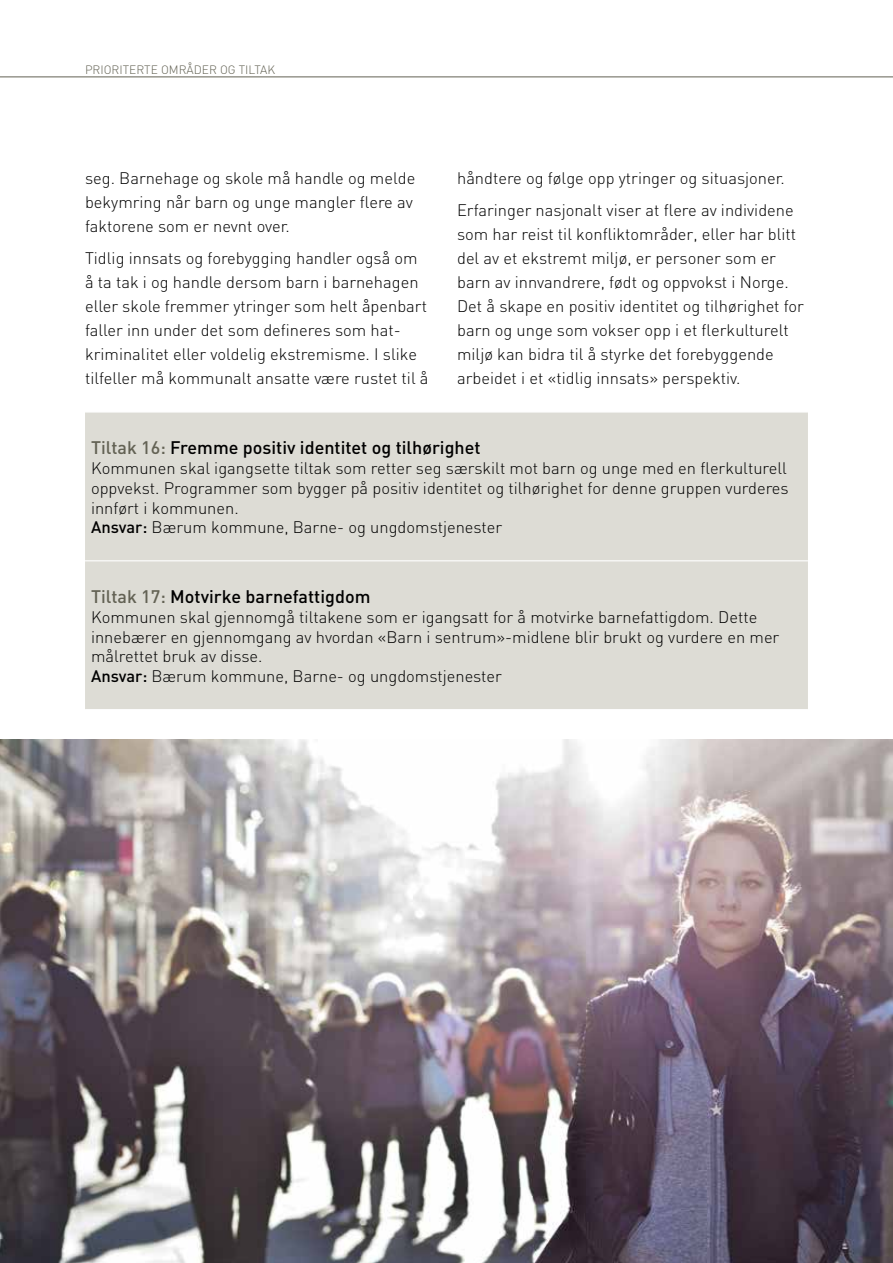
<style>
.page{position:relative;width:893px;height:1263px;background:#fff}
.page>*{position:absolute;margin:0;border:0;box-sizing:border-box;transform-origin:0 0}
.t1{font:500 18px "DIN";color:#000}
.t2{font:300 16.5px/24px "DIN";color:#000}
.t3{font:300 12px "DIN";color:#636254}
.s1{color:#636254}
.s2{font-weight:500}
</style>
<div class="page">
<hr style="left:0;top:77px;width:893px;height:1px;background:#636254">
<div style="left:85px;top:413px;width:723px;height:296px;background:#dddcd5"></div>
<hr style="left:85px;top:560px;width:723px;height:1px;background:#fff">
<img style="left:0;top:740px;width:893px;height:523px">
<p class="t3" style="left:85px;top:62px;width:192px">Prioriterte om råder og tiltak</p>
<p class="t2" style="left:85px;top:165px;width:332px">seg. Barnehage og skole må handle og melde bekymring når barn og unge mangler flere av faktorene som er nevnt over.</p>
<p class="t2" style="left:85px;top:245px;width:345px">Tidlig innsats og forebygging handler også om å ta tak i og handle dersom barn i barnehagen eller skole fremmer ytringer som helt åpenbart faller inn under det som defineres som hat&shy;kriminalitet eller voldelig ekstremisme. I slike tilfeller må kommunalt ansatte være rustet til å</p>
<p class="t2" style="left:457px;top:161px;width:338px;line-height:32.5px">håndtere og følge opp ytringer og situasjoner.<br>Erfaringer nasjonalt viser at flere av individene</p>
<p class="t2" style="left:457px;top:222px;width:348px">som har reist til konfliktområder, eller har blitt del av et ekstremt miljø, er personer som er barn av innvandrere, født og oppvokst i N orge.<br>Det å skape en positiv identitet og tilhørighet for barn og unge som vokser opp i et flerkulturelt miljø kan bidra til å styrke det forebyggende arbeidet i et «tidlig innsats» perspektiv.</p>
<p class="t1" style="left:91px;top:436px;width:391px"><span class="s1">Tiltak 16:</span> Fremme positiv identitet og tilhørighet</p>
<p class="t2" style="left:91px;top:457px;width:699px;line-height:19.8px">Kommunen skal igangsette tiltak som retter seg særskilt mot barn og unge med en flerkulturell oppvekst. Programmer som bygger på positiv identitet og tilhørighet for denne gruppen vurderes innført i kommunen.<br><span class="s2">Ansvar:</span> Bærum kommune, Barne- og ungdomstjenester</p>
<p class="t1" style="left:91px;top:584px;width:281px"><span class="s1">Tiltak 17:</span> Motvirke barnefattigdom</p>
<p class="t2" style="left:91px;top:606px;width:690px;line-height:19.8px">Kommunen skal gjennomgå tiltakene som er igangsatt for å motvirke barnefattigdom. Dette innebærer en gjennomgang av hvordan «Barn i sentrum»-midlene blir brukt og vurdere en mer målrettet bruk av disse.<br><span class="s2">Ansvar:</span> Bærum kommune, Barne- og ungdomstjenester</p>
</div>
